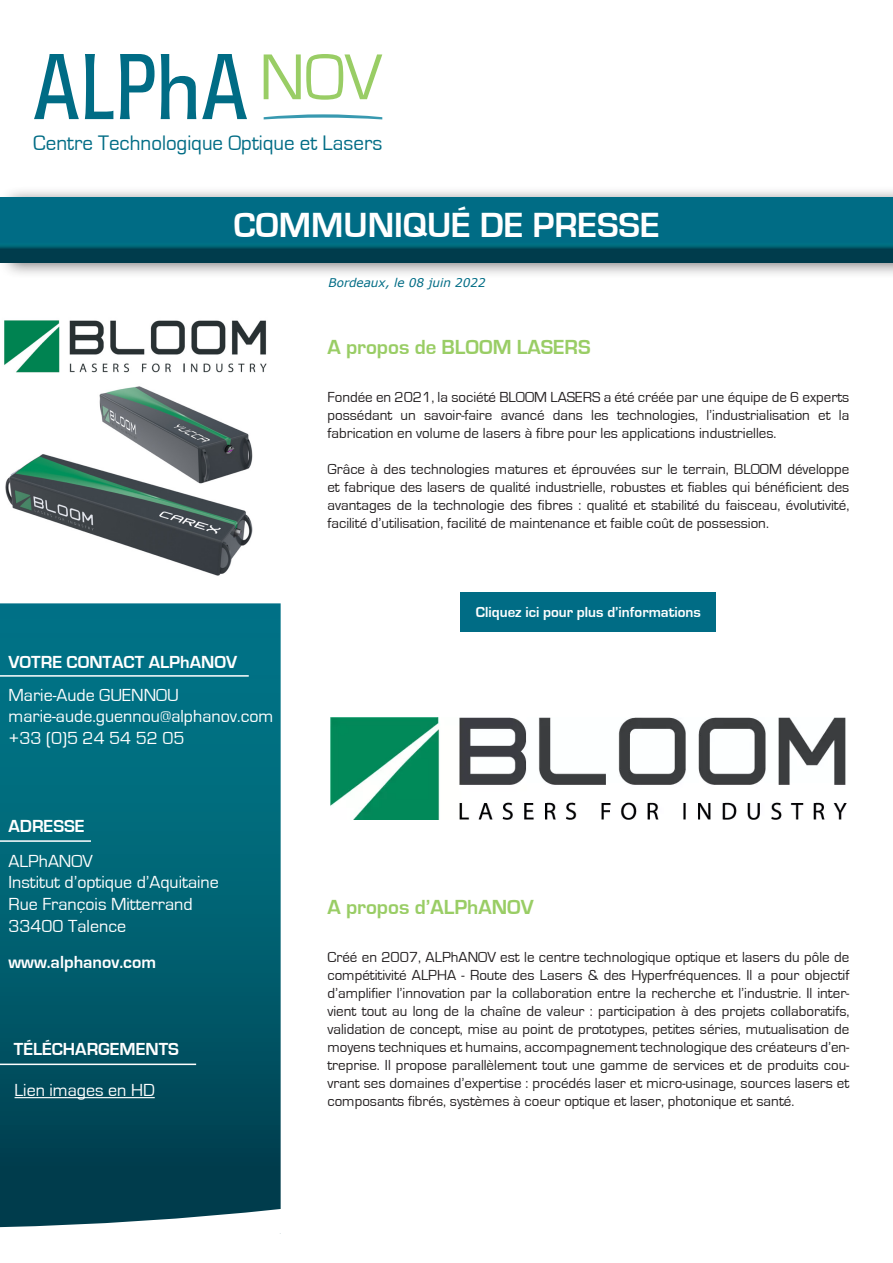
<style>
.page{position:relative;width:893px;height:1263px;background:#fff}
.page>*{position:absolute;margin:0;border:0;box-sizing:border-box;transform-origin:0 0}
.t1{font:700 36px "Eurostile";color:#fff}
.t2{font:21.6px "Eurostile";color:#006c85}
.t3{font:700 21px "Eurostile";color:#99cd65}
.t4{font:18px/21.6px "Eurostile";color:#fff}
.t5{font:700 18px "Eurostile";color:#fff}
.t6{font:15px/18px "Eurostile";color:#231f20;text-align:justify}
.t7{font:700 15px "Eurostile";color:#fff}
.t8{font:italic 12px "Verdana";color:#006c85}
</style>
<div class="page">
<div style="left:0;top:186px;width:893px;height:93px;background:#231f20;opacity:.61"></div>
<svg style="left:0;top:198px;width:893px;height:64px;background:#006177"></svg>
<img style="left:4px;top:320px;width:263px;height:256px">
<svg style="left:264px;top:114px;width:118px;height:5px"></svg>
<svg style="left:264px;top:54px;width:118px;height:46px"></svg>
<svg style="left:34px;top:54px;width:45px;height:65px"></svg>
<svg style="left:85px;top:54px;width:28px;height:65px"></svg>
<svg style="left:120px;top:54px;width:35px;height:65px"></svg>
<svg style="left:161px;top:54px;width:35px;height:65px"></svg>
<svg style="left:202px;top:54px;width:45px;height:65px"></svg>
<svg style="left:0;top:603px;width:281px;height:625px;background:#046071"></svg>
<hr style="left:0;top:675px;width:249px;height:2px;background:#fff">
<hr style="left:0;top:840px;width:91px;height:2px;background:#fff">
<hr style="left:0;top:1063px;width:196px;height:2px;background:#fff">
<hr style="left:15px;top:1097px;width:140px;height:1px;background:#fff">
<div style="left:461px;top:592px;width:255px;height:39px;background:#006c85"></div>
<img style="left:330px;top:717px;width:517px;height:103px">
<h2 class="t2" style="left:33px;top:132px;width:351px">Centre Technologique Optique et Lasers</h2>
<p class="t1" style="left:233px;top:205px;width:428px">COMMUNIQUÉ DE PRESSE</p>
<p class="t8" style="left:328px;top:275px;width:159px">Bordeaux, le 08 juin 2022</p>
<p class="t3" style="left:327px;top:335px;width:265px">A propos de BLOOM LASERS</p>
<p class="t6" style="left:327px;top:388px;width:523px">Fondée en 2021, la société BLOOM LASERS a été créée par une équipe de 6 experts possédant un savoir-faire avancé dans les technologies, l’industrialisation et la fabrication en volume de lasers à fibre pour les applications industrielles.</p>
<p class="t6" style="left:327px;top:460px;width:523px">Grâce à des technologies matures et éprouvées sur le terrain, BLOOM développe et fabrique des lasers de qualité industrielle, robustes et fiables qui bénéficient des avantages de la technologie des fibres : qualité et stabilité du faisceau, évolutivité, facilité d’utilisation, facilité de maintenance et faible coût de possession.</p>
<p class="t5" style="left:9px;top:652px;width:230px">VOTRE CONTACT ALPhANOV</p>
<p class="t4" style="left:9px;top:684px;width:266px">Marie-Aude GUENNOU marie-aude.guennou@alphanov.com +33 (0)5 24 54 52 05</p>
<p class="t5" style="left:9px;top:816px;width:78px">ADRESSE</p>
<p class="t4" style="left:9px;top:850px;width:86px">ALPhANOV</p>
<p class="t4" style="left:9px;top:872px;width:212px">Institut d’optique d’Aquitaine</p>
<p class="t4" style="left:9px;top:894px;width:186px">Rue François Mitterrand</p>
<p class="t4" style="left:9px;top:915px;width:119px">33400 Talence</p>
<p class="t5" style="left:9px;top:952px;width:149px">www.alphanov.com</p>
<p class="t5" style="left:14px;top:1039px;width:167px">TÉLÉCHARGEMENTS</p>
<p class="t4" style="left:15px;top:1079px;width:142px">Lien images en HD</p>
<p class="t7" style="left:476px;top:604px;width:227px">Cliquez ici pour plus d’informations</p>
<p class="t3" style="left:327px;top:895px;width:208px">A propos d’ALPhANOV</p>
<p class="t6" style="left:327px;top:948px;width:523px">Créé en 2007, ALPhANOV est le centre technologique optique et lasers du pôle de compétitivité ALPHA - Route des Lasers &amp; des Hyperfréquences. Il a pour objectif d’amplifier l’innovation par la collaboration entre la recherche et l’industrie. Il inter&shy;vient tout au long de la chaîne de valeur : participation à des projets collaboratifs, validation de concept, mise au point de prototypes, petites séries, mutualisation de moyens techniques et humains, accompagnement technologique des créateurs d’en&shy;treprise. Il propose parallèlement tout une gamme de services et de produits cou&shy;vrant ses domaines d’expertise : procédés laser et micro-usinage, sources lasers et composants fibrés, systèmes à coeur optique et laser, photonique et santé.</p>
</div>
